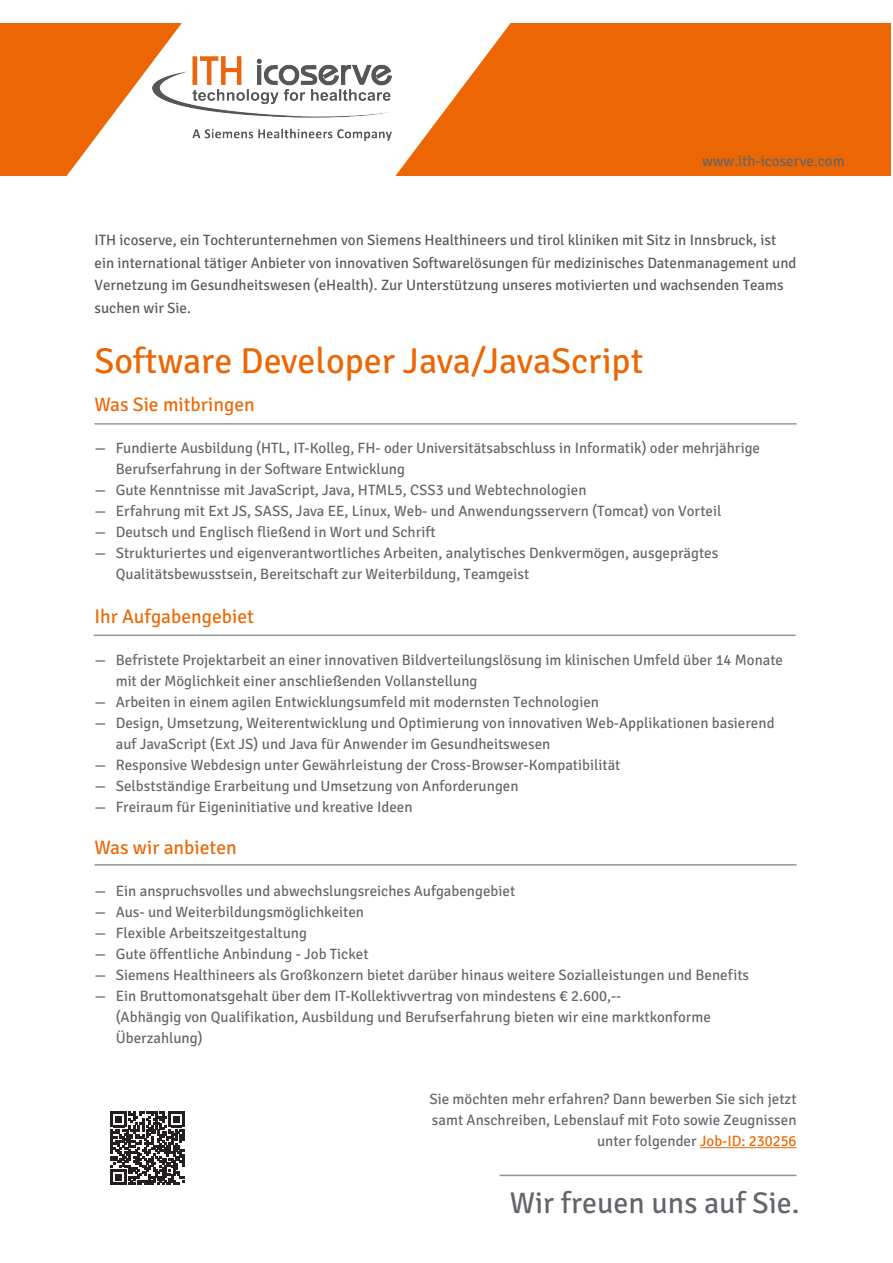
<style>
.page{position:relative;width:893px;height:1263px;background:#fff}
.page>*{position:absolute;margin:0;border:0;box-sizing:border-box;transform-origin:0 0}
.t1{font:36px "Signika Negative";color:#ec6603}
.t2{font:30px "Signika Negative";color:#63656a}
.t3{font:19.5px "Signika Negative";color:#ec6603}
.t4{font:15px "Signika Negative";color:#63656a}
.t5{font:15px/22.5px "Signika Negative";color:#57585a}
.s1{color:#ec6603}
</style>
<div class="page">
<svg style="left:0;top:23px;width:182px;height:153px;fill:#ec6603"></svg>
<hr style="left:500px;top:1175px;width:296px;height:1px;background:#63656a">
<hr style="left:94px;top:423px;width:702px;height:2px;background:#63656a">
<hr style="left:94px;top:635px;width:702px;height:1px;background:#63656a">
<hr style="left:700px;top:1147px;width:96px;height:1px;background:#ec6603">
<div style="left:338px;top:23px;width:553px;height:153px;background:#ec6603"></div>
<svg style="left:338px;top:23px;width:173px;height:153px;fill:#fff"></svg>
<img style="left:153px;top:56px;width:238px;height:84px">
<hr style="left:94px;top:864px;width:702px;height:2px;background:#63656a">
<svg style="left:111px;top:1111px;width:73px;height:74px"></svg>
<p class="t4" style="left:702px;top:153px;width:144px">www.ith-icoserve.com</p>
<p class="t5" style="left:94px;top:229px;width:703px">ITH icoserve, ein Tochterunternehmen von Siemens Healthineers und tirol kliniken mit Sitz in Innsbruck, ist ein international tätiger Anbieter von innovativen Softwarelösungen für medizinisches Datenmanagement und Vernetzung im Gesundheitswesen (eHealth). Zur Unterstützung unseres motivierten und wachsenden Teams suchen wir Sie.</p>
<p class="t1" style="left:94px;top:340px;width:550px">Software Developer Java/JavaScript</p>
<p class="t3" style="left:94px;top:394px;width:162px">Was Sie mitbringen</p>
<p class="t4" style="left:94px;top:440px;width:667px">— Fundierte Ausbildung (HTL, IT-Kolleg, FH- oder Universitätsabschluss in Informatik) oder mehrjährige</p>
<p class="t4" style="left:116px;top:461px;width:291px">Berufserfahrung in der Software Entwicklung</p>
<p class="t4" style="left:94px;top:482px;width:494px">— Gute Kenntnisse mit JavaScript, Java, HTML5, CSS3 und Webtechnologien</p>
<p class="t4" style="left:94px;top:503px;width:628px">— Erfahrung mit Ext JS, SASS, Java EE, Linux, Web- und Anwendungsservern (Tomcat) von Vorteil</p>
<p class="t4" style="left:94px;top:524px;width:343px">— Deutsch und Englisch fließend in Wort und Schrift</p>
<p class="t4" style="left:94px;top:545px;width:625px">— Strukturiertes und eigenverantwortliches Arbeiten, analytisches Denkvermögen, ausgeprägtes</p>
<p class="t4" style="left:116px;top:566px;width:415px">Qualitätsbewusstsein, Bereitschaft zur Weiterbildung, Teamgeist</p>
<p class="t3" style="left:94px;top:605px;width:161px">Ihr Aufgabengebiet</p>
<p class="t4" style="left:94px;top:651px;width:690px">— Befristete Projektarbeit an einer innovativen Bildverteilungslösung im klinischen Umfeld über 14 Monate</p>
<p class="t4" style="left:116px;top:672px;width:363px">mit der Möglichkeit einer anschließenden Vollanstellung</p>
<p class="t4" style="left:94px;top:693px;width:506px">— Arbeiten in einem agilen Entwicklungsumfeld mit modernsten Technologien</p>
<p class="t4" style="left:94px;top:714px;width:682px">— Design, Umsetzung, Weiterentwicklung und Optimierung von innovativen Web-Applikationen basierend</p>
<p class="t4" style="left:116px;top:735px;width:436px">auf JavaScript (Ext JS) und Java für Anwender im Gesundheitswesen</p>
<p class="t4" style="left:94px;top:756px;width:527px">— Responsive Webdesign unter Gewährleistung der Cross-Browser-Kompatibilität</p>
<p class="t4" style="left:94px;top:777px;width:426px">— Selbstständige Erarbeitung und Umsetzung von Anforderungen</p>
<p class="t4" style="left:94px;top:798px;width:320px">— Freiraum für Eigeninitiative und kreative Ideen</p>
<p class="t3" style="left:94px;top:836px;width:144px">Was wir anbieten</p>
<p class="t4" style="left:94px;top:882px;width:422px">— Ein anspruchsvolles und abwechslungsreiches Aufgabengebiet</p>
<p class="t4" style="left:94px;top:903px;width:271px">— Aus- und Weiterbildungsmöglichkeiten</p>
<p class="t4" style="left:94px;top:924px;width:214px">— Flexible Arbeitszeitgestaltung</p>
<p class="t4" style="left:94px;top:945px;width:276px">— Gute öffentliche Anbindung - Job Ticket</p>
<p class="t4" style="left:94px;top:966px;width:656px">— Siemens Healthineers als Großkonzern bietet darüber hinaus weitere Sozialleistungen und Benefits</p>
<p class="t4" style="left:94px;top:987px;width:528px">— Ein Bruttomonatsgehalt über dem IT-Kollektivvertrag von mindestens € 2.600,--</p>
<p class="t4" style="left:116px;top:1008px;width:597px">(Abhängig von Qualifikation, Ausbildung und Berufserfahrung bieten wir eine marktkonforme</p>
<p class="t4" style="left:116px;top:1029px;width:88px">Überzahlung)</p>
<p class="t4" style="left:429px;top:1090px;width:369px">Sie möchten mehr erfahren? Dann bewerben Sie sich jetzt</p>
<p class="t4" style="left:432px;top:1111px;width:366px">samt Anschreiben, Lebenslauf mit Foto sowie Zeugnissen</p>
<p class="t4" style="left:597px;top:1132px;width:201px">unter folgender <span class="s1">Job-ID: 230256</span></p>
<p class="t2" style="left:510px;top:1186px;width:291px">Wir freuen uns auf Sie.</p>
</div>
